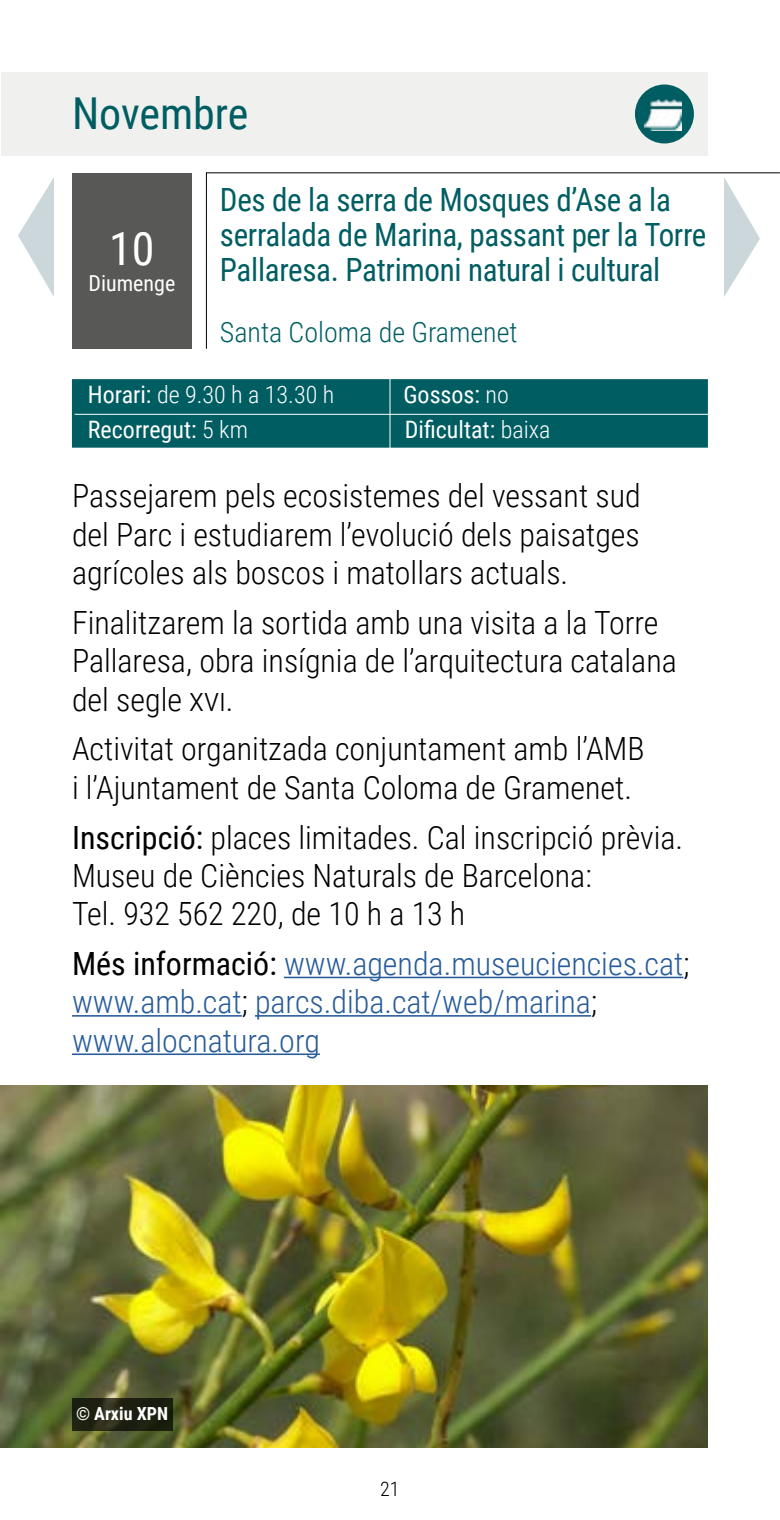
<style>
.page{position:relative;width:780px;height:1520px;background:#fff}
.page>*{position:absolute;margin:0;border:0;box-sizing:border-box;transform-origin:0 0}
.t1{font:46px "Roboto Condensed";color:#fff}
.t2{font:44px "Roboto Condensed";color:#005e63}
.t3{font:300 32px/38.4px "Roboto Condensed";color:#000}
.t4{font:32px/35px "Roboto Condensed";letter-spacing:-.01em;color:#005e63}
.t5{font:300 32px/38.4px "Roboto Condensed";color:#275b9b}
.t6{font:300 28px "Roboto Condensed";color:#005e63}
.t7{font:24px "Roboto Condensed";color:#fff}
.t8{font:300 24px "Roboto Condensed";color:#fff}
.t9{font:22px "Roboto Condensed";color:#fff}
.t10{font:300 20px "Roboto Condensed";color:#000}
.t11{font:700 18px "Roboto Condensed";color:#fff}
.s1{font-weight:400}
.s2{font-weight:300}
.s3{font-weight:400;color:#000}
.s4{color:#000}
</style>
<div class="page">
<img style="left:0;top:886px;width:1px;height:562px">
<div style="left:72px;top:173px;width:120px;height:176px;background:#585856"></div>
<svg style="left:205px;top:172px;width:575px;height:177px"></svg>
<div style="left:70px;top:377px;width:640px;height:73px;background:#005e63;border:2px solid #fff"></div>
<hr style="left:390px;top:377px;width:1px;height:72px;background:#fff">
<hr style="left:75px;top:414px;width:636px;height:1px;background:#fff">
<img style="left:1px;top:1086px;width:707px;height:362px">
<div style="left:1px;top:72px;width:707px;height:84px;background:#f0f0ef"></div>
<hr style="left:284px;top:977px;width:399px;height:1px;background:#275b9b">
<hr style="left:72px;top:1015px;width:170px;height:2px;background:#275b9b">
<hr style="left:255px;top:1015px;width:336px;height:2px;background:#275b9b">
<hr style="left:72px;top:1053px;width:248px;height:2px;background:#275b9b">
<svg style="left:724px;top:177px;width:36px;height:120px"></svg>
<svg style="left:18px;top:177px;width:36px;height:120px"></svg>
<svg style="left:72px;top:1398px;width:100px;height:32px;fill:#1d1f10"></svg>
<div style="left:635px;top:85px;width:59px;height:58px;background:#005e63;border-radius:50%"></div>
<img style="left:645px;top:99px;width:36px;height:32px">
<h2 class="t2" style="left:72px;top:83px;width:178px">Novembre</h2>
<h1 class="t1" style="left:109px;top:216px;width:47px">10</h1>
<p class="t9" style="left:88px;top:268px;width:88px">Diumenge</p>
<p class="t4" style="left:220px;top:181px;width:488px">Des de la serra de Mosques d’Ase a la serralada de Marina, passant per la Torre<br>Pallaresa. Patrimoni natural i cultural</p>
<p class="t6" style="left:220px;top:312px;width:299px">Santa Coloma de Gramenet</p>
<p class="t8" style="left:88px;top:377px;width:248px"><span class="s1">Horari:</span> de 9.30 h a 13.30 h</p>
<p class="t7" style="left:403px;top:377px;width:107px">Gossos: <span class="s2">no</span></p>
<p class="t7" style="left:88px;top:413px;width:162px">Recorregut: <span class="s2">5 km</span></p>
<p class="t7" style="left:405px;top:413px;width:147px">Dificultat: <span class="s2">baixa</span></p>
<p class="t3" style="left:72px;top:476px;width:570px;text-align:justify">Passejarem pels ecosistemes del vessant sud del Parc i estudiarem l’evolució dels paisatges agrícoles als boscos i matollars actuals.</p>
<p class="t3" style="left:72px;top:602px;width:606px">Finalitzarem la sortida amb una visita a la Torre<br>Pallaresa, obra insígnia de l’arquitectura catalana del segle xvi.</p>
<p class="t3" style="left:72px;top:729px;width:574px">Activitat organitzada conjuntament amb l’AMB i l’Ajuntament de Santa Coloma de Gramenet.</p>
<p class="t3" style="left:72px;top:817px;width:613px"><span class="s1">Inscripció:</span> places limitades. Cal inscripció prèvia.<br>Museu de Ciències Naturals de Barcelona:<br>Tel. 932 562 220, de 10 h a 13 h</p>
<p class="t5" style="left:72px;top:943px;width:619px"><span class="s3">Més informació:</span> www.agenda.museuciencies.cat<span class="s4">; </span>www.amb.cat<span class="s4">;</span> parcs.diba.cat/web/marina<span class="s4">; </span>www.alocnatura.org</p>
<p class="t11" style="left:76px;top:1401px;width:94px"><span class="s1">©</span> Arxiu XPN</p>
<p class="t10" style="left:380px;top:1474px;width:21px">21</p>
</div>
